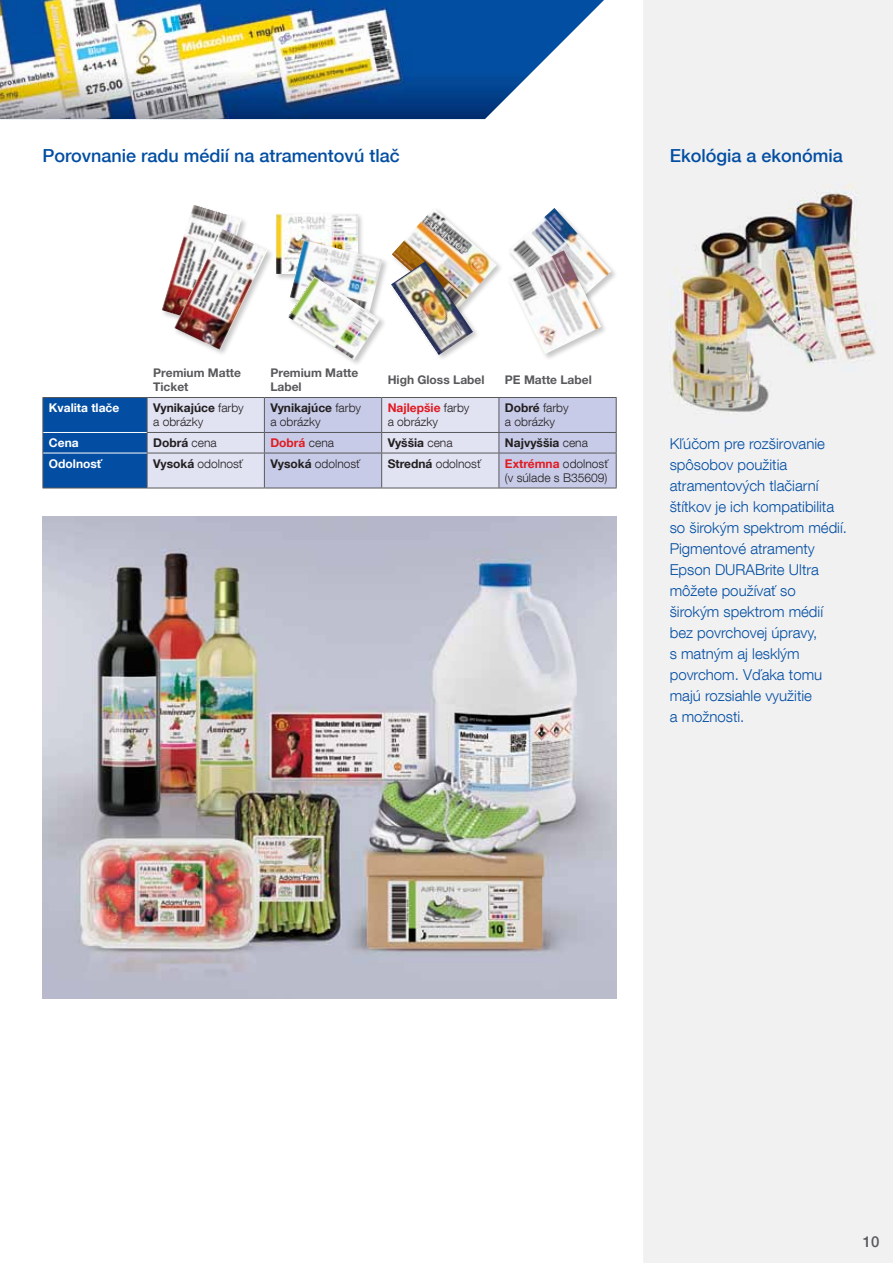
<style>
.page{position:relative;width:893px;height:1263px;background:#fff}
.page>*{position:absolute;margin:0;border:0;box-sizing:border-box;transform-origin:0 0}
.t1{font:500 18px "Helvetica Neue LT Com";color:#034ea2}
.t2{font:300 15px/21px "Helvetica Neue LT Com";color:#034ea2}
.t3{font:500 15px "Helvetica Neue LT Com";color:#58595b}
.t4{font:300 12px/14.4px "Helvetica Neue LT Com";color:#231f20}
.t5{font:700 12px/14.4px "Helvetica Neue LT Pro";color:#58595b}
.t6{font:700 12px "Helvetica Neue LT Com";color:#231f20}
.t7{font:700 12px "Helvetica Neue LT Com";color:#fff}
.t8{font:700 12px "Helvetica Neue LT Com";color:#e11b22}
.s1{font-weight:700}
.s2{font-weight:700;color:#e11b22}
.s3{font-weight:300}
.s4{font-weight:300;color:#231f20}
</style>
<div class="page">
<img style="left:0;top:0;width:604px;height:119px">
<div style="left:643px;top:0;width:250px;height:1263px;background:#f1f1f2"></div>
<hr style="left:43px;top:488px;width:104px;height:1px;background:#58595b">
<svg style="left:43px;top:397px;width:574px;height:91px;background:#aabada"></svg>
<hr style="left:147px;top:453px;width:117px;height:1px;background:#58595b">
<hr style="left:147px;top:453px;width:1px;height:35px;background:#58595b">
<hr style="left:264px;top:453px;width:118px;height:1px;background:#58595b">
<hr style="left:264px;top:453px;width:1px;height:35px;background:#58595b">
<hr style="left:382px;top:453px;width:117px;height:1px;background:#58595b">
<hr style="left:381px;top:453px;width:1px;height:35px;background:#58595b">
<hr style="left:499px;top:453px;width:118px;height:1px;background:#58595b">
<hr style="left:499px;top:453px;width:1px;height:35px;background:#58595b">
<hr style="left:616px;top:453px;width:1px;height:35px;background:#58595b">
<hr style="left:147px;top:488px;width:117px;height:1px;background:#58595b">
<hr style="left:264px;top:488px;width:118px;height:1px;background:#58595b">
<hr style="left:382px;top:488px;width:117px;height:1px;background:#58595b">
<hr style="left:499px;top:488px;width:118px;height:1px;background:#58595b">
<hr style="left:43px;top:432px;width:104px;height:1px;background:#fff">
<hr style="left:43px;top:453px;width:104px;height:1px;background:#fff">
<img style="left:43px;top:516px;width:574px;height:482px">
<img style="left:162px;top:205px;width:80px;height:113px">
<div style="left:173px;top:227px;width:101px;height:130px;background:#231f20;opacity:.25"></div>
<img style="left:174px;top:229px;width:93px;height:121px">
<img style="left:392px;top:210px;width:105px;height:82px">
<img style="left:513px;top:208px;width:98px;height:75px">
<div style="left:507px;top:249px;width:101px;height:112px;background:#231f20;opacity:.25"></div>
<img style="left:508px;top:250px;width:93px;height:104px">
<div style="left:274px;top:213px;width:90px;height:68px;background:#231f20;opacity:.25"></div>
<img style="left:276px;top:214px;width:81px;height:60px">
<div style="left:288px;top:239px;width:102px;height:86px;background:#231f20;opacity:.25"></div>
<img style="left:290px;top:240px;width:92px;height:35px">
<div style="left:287px;top:275px;width:100px;height:92px;background:#231f20;opacity:.25"></div>
<img style="left:288px;top:276px;width:92px;height:84px">
<div style="left:390px;top:260px;width:90px;height:102px;background:#231f20;opacity:.25"></div>
<img style="left:391px;top:261px;width:82px;height:94px">
<img style="left:670px;top:184px;width:223px;height:245px">
<p class="t1" style="left:43px;top:144px;width:359px">Porovnanie radu médií na atramentovú tlač</p>
<p class="t1" style="left:670px;top:144px;width:175px">Ekológia a ekonómia</p>
<p class="t5" style="left:153px;top:365px;width:89px">Premium Matte<br>Ticket</p>
<p class="t5" style="left:270px;top:365px;width:89px">Premium Matte<br>Label</p>
<p class="t5" style="left:388px;top:373px;width:98px">High Gloss Label</p>
<p class="t5" style="left:505px;top:373px;width:88px">PE Matte Label</p>
<p class="t7" style="left:49px;top:400px;width:72px">Kvalita tlače</p>
<p class="t4" style="left:153px;top:400px;width:92px"><span class="s1">Vynikajúce</span> farby a obrázky</p>
<p class="t4" style="left:270px;top:400px;width:92px"><span class="s1">Vynikajúce</span> farby a obrázky</p>
<p class="t4" style="left:388px;top:400px;width:83px"><span class="s2">Najlepšie</span> farby a obrázky</p>
<p class="t4" style="left:505px;top:400px;width:65px"><span class="s1">Dobré</span> farby a obrázky</p>
<p class="t7" style="left:49px;top:435px;width:31px">Cena</p>
<p class="t6" style="left:153px;top:435px;width:65px">Dobrá <span class="s3">cena</span></p>
<p class="t8" style="left:270px;top:435px;width:65px">Dobrá <span class="s4">cena</span></p>
<p class="t6" style="left:388px;top:435px;width:66px">Vyššia <span class="s3">cena</span></p>
<p class="t6" style="left:505px;top:435px;width:84px">Najvyššia <span class="s3">cena</span></p>
<p class="t7" style="left:49px;top:456px;width:55px">Odolnosť</p>
<p class="t4" style="left:153px;top:456px;width:91px"><span class="s1">Vysoká</span> odolnosť</p>
<p class="t4" style="left:270px;top:456px;width:91px"><span class="s1">Vysoká</span> odolnosť</p>
<p class="t4" style="left:388px;top:456px;width:95px"><span class="s1">Stredná</span> odolnosť</p>
<p class="t4" style="left:505px;top:456px;width:105px"><span class="s2">Extrémna</span> odolnosť (v súlade s B35609)</p>
<p class="t2" style="left:670px;top:433px;width:179px">Kľúčom pre rozširovanie spôsobov použitia atramentových tlačiarní štítkov je ich kompatibilita so širokým spektrom médií.<br>Pigmentové atramenty<br>Epson DURABrite Ultra môžete používať so širokým spektrom médií bez povrchovej úpravy,<br>s matným aj lesklým povrchom. Vďaka tomu majú rozsiahle využitie<br>a možnosti.</p>
<p class="t3" style="left:863px;top:1233px;width:18px">10</p>
</div>
